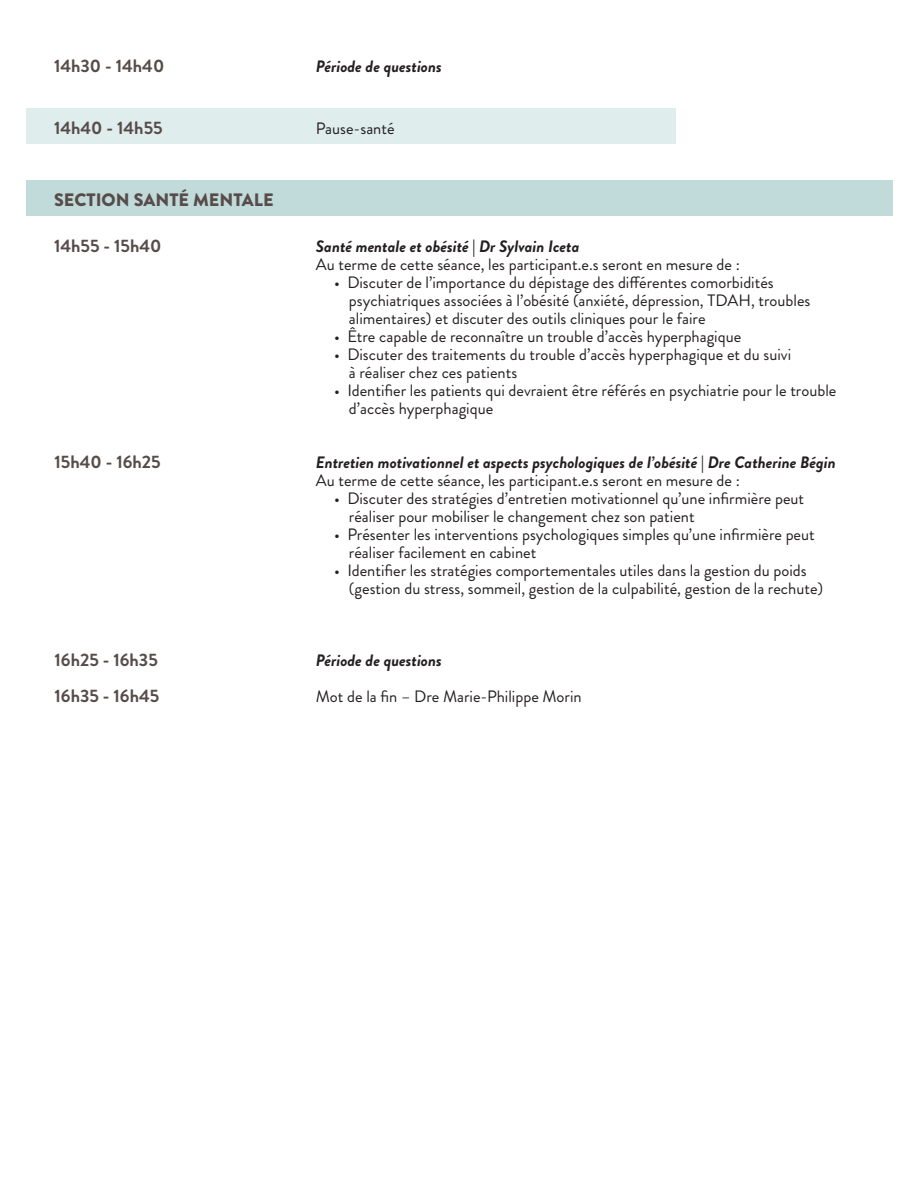
<style>
.page{position:relative;width:918px;height:1188px;background:#fff}
.page>*{position:absolute;margin:0;border:0;box-sizing:border-box;transform-origin:0 0}
.t1{font:700 18px "Brandon Grotesque";color:#574c4a}
.t2{font:900 18px "Brandon Grotesque";color:#574c4a}
.t3{font:16.5px/18px "Brandon Grotesque";color:#231f20}
.t4{font:italic 700 16.5px/18px "Brandon Grotesque";color:#231f20}
.s1{font-weight:700;font-style:italic}
.s2{font-weight:900}
.s3{font-weight:900;font-style:normal}
.s4{font-weight:400;font-style:normal}
</style>
<div class="page">
<div style="left:26px;top:180px;width:866px;height:36px;background:#c0dbda"></div>
<div style="left:26px;top:108px;width:650px;height:36px;background:#dfeded"></div>
<p class="t1" style="left:54px;top:53px;width:112px">14h30 - 14h40</p>
<p class="t1" style="left:54px;top:115px;width:110px">14h40 - 14h55</p>
<p class="t2" style="left:54px;top:187px;width:221px">SECTION SANTÉ MENTALE</p>
<p class="t1" style="left:54px;top:233px;width:109px">14h55 - 15h40</p>
<p class="t1" style="left:55px;top:449px;width:108px">15h40 - 16h25</p>
<p class="t1" style="left:55px;top:647px;width:105px">16h25 - 16h35</p>
<p class="t1" style="left:55px;top:683px;width:106px">16h35 - 16h45</p>
<p class="t4" style="left:316px;top:57px;width:127px">Période de questions</p>
<p class="t3" style="left:316px;top:120px;width:80px">Pause-santé</p>
<p class="t3" style="left:316px;top:238px;width:426px"><span class="s1">Santé mentale et obésité</span> <span class="s2">|</span> <span class="s1">Dr Sylvain Iceta<br></span>Au terme de cette séance, les participant.e.s seront en mesure de :</p>
<p class="t3" style="left:349px;top:274px;width:463px;text-indent:-15px">• Discuter de l’importance du dépistage des différentes comorbidités psychiatriques associées à l’obésité (anxiété, dépression, TDAH, troubles alimentaires) et discuter des outils cliniques pour le faire</p>
<p class="t3" style="left:334px;top:328px;width:409px">• Être capable de reconnaître un trouble d’accès hyperphagique</p>
<p class="t3" style="left:349px;top:346px;width:444px;text-indent:-15px">• Discuter des traitements du trouble d’accès hyperphagique et du suivi à réaliser chez ces patients</p>
<p class="t3" style="left:349px;top:382px;width:489px;text-indent:-15px">• Identifier les patients qui devraient être référés en psychiatrie pour le trouble d’accès hyperphagique</p>
<p class="t4" style="left:316px;top:453px;width:521px">Entretien motivationnel et aspects psychologiques de l’obésité <span class="s3">|</span> Dre Catherine Bégin<br><span class="s4">Au terme de cette séance, les participant.e.s seront en mesure de :</span></p>
<p class="t3" style="left:349px;top:490px;width:457px;text-indent:-15px">• Discuter des stratégies d’entretien motivationnel qu’une infirmière peut réaliser pour mobiliser le changement chez son patient</p>
<p class="t3" style="left:349px;top:526px;width:467px;text-indent:-15px">• Présenter les interventions psychologiques simples qu’une infirmière peut réaliser facilement en cabinet</p>
<p class="t3" style="left:349px;top:562px;width:476px;text-indent:-15px">• Identifier les stratégies comportementales utiles dans la gestion du poids (gestion du stress, sommeil, gestion de la culpabilité, gestion de la rechute)</p>
<p class="t4" style="left:316px;top:651px;width:127px">Période de questions</p>
<p class="t3" style="left:316px;top:688px;width:267px">Mot de la fin – Dre Marie-Philippe Morin</p>
</div>
